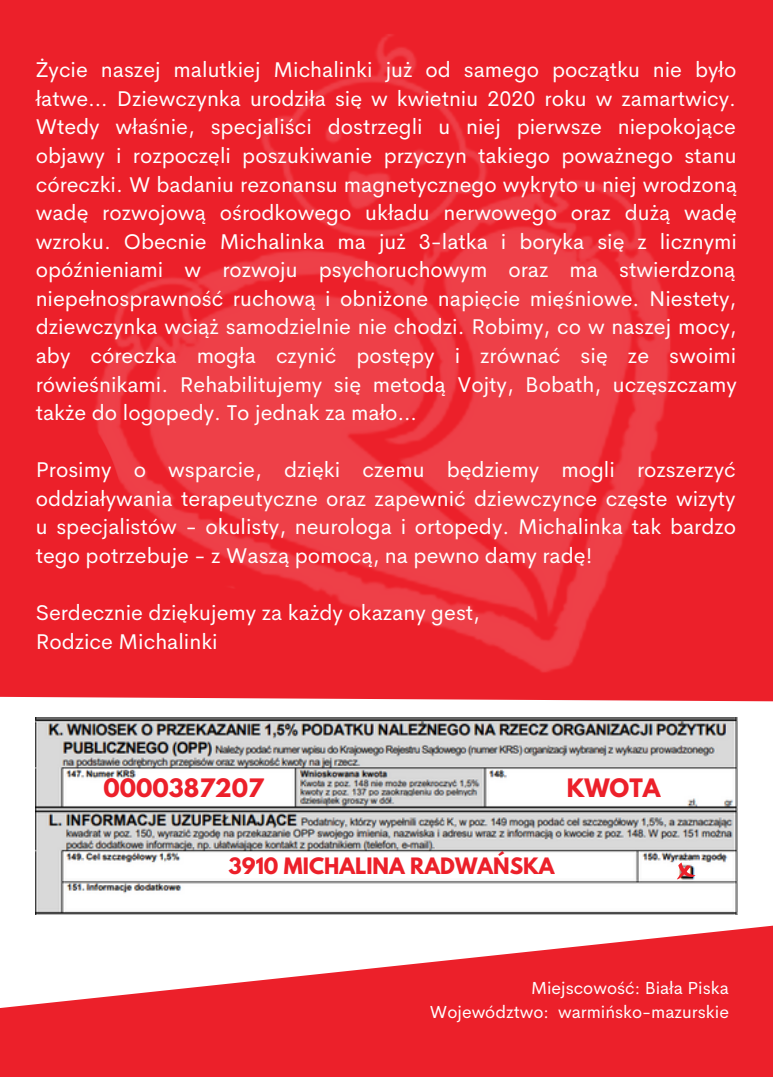
<style>
.page{position:relative;width:773px;height:1077px;background:#fff}
.page>*{position:absolute;margin:0;border:0;box-sizing:border-box;transform-origin:0 0}
.t1{font:700 22.5px "League Spartan";color:#ec202a}
.t2{font:21.5px/28.5px "Cerebri Sans";color:#fff;text-align:justify}
.t3{font:700 20px "League Spartan";color:#ec202a}
.t4{font:17.5px/23.2px "Cerebri Sans";color:#fff;text-align:right}
</style>
<div class="page">
<div style="left:0;top:0;width:772px;height:1076px;background:#ec202a"></div>
<svg style="left:0;top:696px;width:772px;height:221px;background:#faefef"></svg>
<svg style="left:0;top:917px;width:772px;height:91px;fill:#fff"></svg>
<img style="left:91px;top:34px;width:591px;height:663px">
<img style="left:36px;top:717px;width:701px;height:197px">
<svg style="left:676px;top:862px;width:19px;height:17px"></svg>
<p class="t2" style="left:36px;top:55px;width:702px">Życie naszej malutkiej Michalinki już od samego początku nie było łatwe… Dziewczynka urodziła się w kwietniu 2020 roku w zamartwicy.<br>Wtedy właśnie, specjaliści dostrzegli u niej pierwsze niepokojące objawy i rozpoczęli poszukiwanie przyczyn takiego poważnego stanu córeczki. W badaniu rezonansu magnetycznego wykryto u niej wrodzoną wadę rozwojową ośrodkowego układu nerwowego oraz dużą wadę wzroku. Obecnie Michalinka ma już 3-latka i boryka się z licznymi opóźnieniami w rozwoju psychoruchowym oraz ma stwierdzoną niepełnosprawność ruchową i obniżone napięcie mięśniowe. Niestety, dziewczynka wciąż samodzielnie nie chodzi. Robimy, co w naszej mocy, aby córeczka mogła czynić postępy i zrównać się ze swoimi rówieśnikami. Rehabilitujemy się metodą Vojty, Bobath, uczęszczamy także do logopedy. To jednak za mało…</p>
<p class="t2" style="left:36px;top:455px;width:702px">Prosimy o wsparcie, dzięki czemu będziemy mogli rozszerzyć oddziaływania terapeutyczne oraz zapewnić dziewczynce częste wizyty u specjalistów - okulisty, neurologa i ortopedy. Michalinka tak bardzo tego potrzebuje - z Waszą pomocą, na pewno damy radę!</p>
<p class="t2" style="left:36px;top:598px;width:446px">Serdecznie dziękujemy za każdy okazany gest,<br>Rodzice Michalinki</p>
<p class="t1" style="left:103px;top:776px;width:162px">0000387207</p>
<p class="t1" style="left:566px;top:776px;width:95px">KWOTA</p>
<p class="t3" style="left:228px;top:856px;width:327px">3910 MICHALINA RADWAŃSKA</p>
<p class="t4" style="left:430px;top:976px;width:300px">Miejscowość: Biała Piska<br>Województwo: warmińsko-mazurskie</p>
</div>
